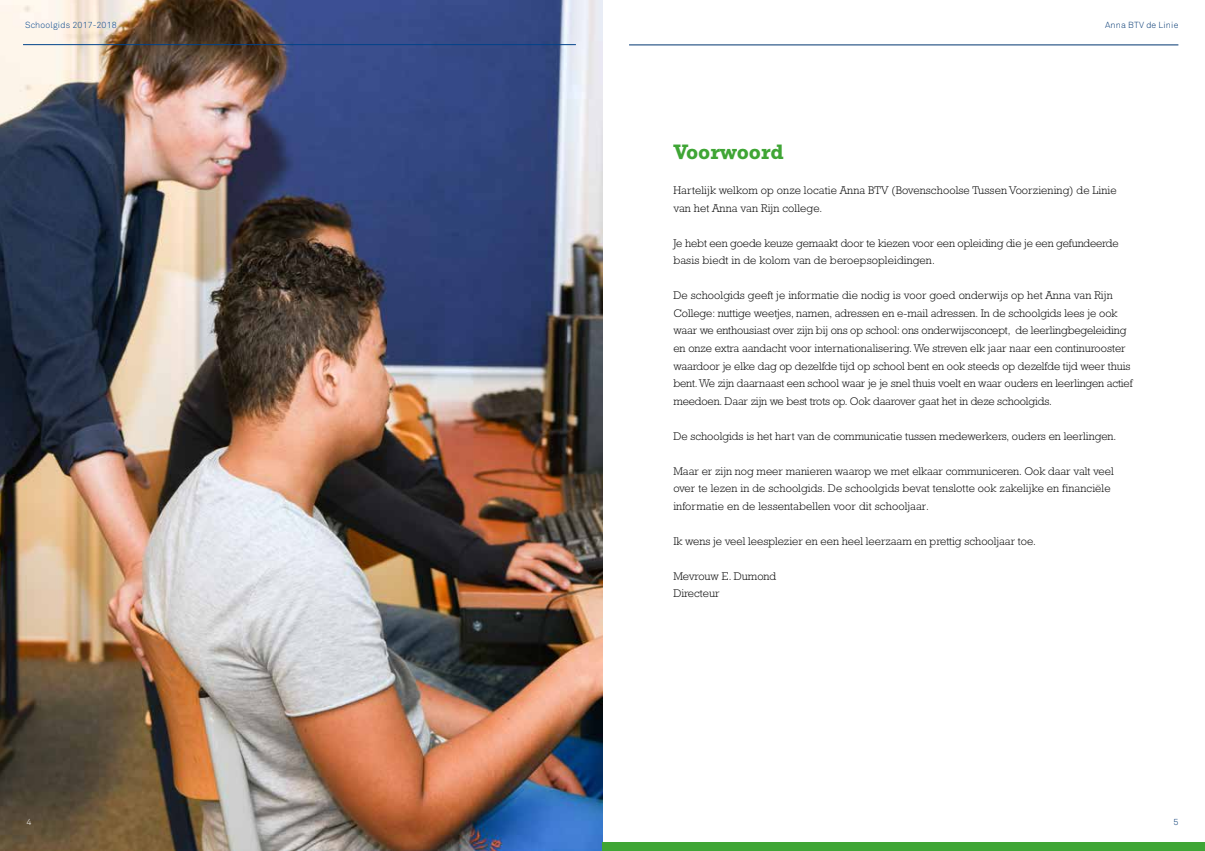
<style>
.page{position:relative;width:1205px;height:851px;background:#fff}
.page>*{position:absolute;margin:0;border:0;box-sizing:border-box;transform-origin:0 0}
.t1{font:700 21.25px "Rockwell";color:#3fa535}
.t2{font:300 11.25px/17.5px "Rockwell";color:#000}
.t3{font:300 8.75px "Akkurat";letter-spacing:.02em;color:#004289}
.t4{font:300 8.75px "Akkurat";letter-spacing:.02em;color:#003671}
.t5{font:300 8.75px "Akkurat";color:#fff}
</style>
<div class="page">
<img style="left:0;top:0;width:602px;height:850px">
<div style="left:602px;top:842px;width:603px;height:8px;background:#3fa535"></div>
<hr style="left:629px;top:45px;width:549px;height:1px;background:#003671">
<hr style="left:23px;top:44px;width:553px;height:1px;background:#004289">
<p class="t3" style="left:25px;top:20px;width:93px">Schoolgids 2017-2018</p>
<p class="t4" style="left:1105px;top:20px;width:75px">Anna BTV de Linie</p>
<p class="t5" style="left:27px;top:816px;width:6px">4</p>
<h1 class="t1" style="left:673px;top:140px;width:112px">Voorwoord</h1>
<p class="t2" style="left:673px;top:182px;width:445px">Hartelijk welkom op onze locatie Anna BTV (Bovenschoolse Tussen Voorziening) de Linie van het Anna van Rijn college.</p>
<p class="t2" style="left:673px;top:234px;width:447px">Je hebt een goede keuze gemaakt door te kiezen voor een opleiding die je een gefundeerde basis biedt in de kolom van de beroepsopleidingen.</p>
<p class="t2" style="left:673px;top:287px;width:461px">De schoolgids geeft je informatie die nodig is voor goed onderwijs op het Anna van Rijn College: nuttige weetjes, namen, adressen en e-mail adressen. In de schoolgids lees je ook waar we enthousiast over zijn bij ons op school: ons onderwijsconcept, de leerlingbegeleiding en onze extra aandacht voor internationalisering. We streven elk jaar naar een continurooster waardoor je elke dag op dezelfde tijd op school bent en ook steeds op dezelfde tijd weer thuis bent. We zijn daarnaast een school waar je je snel thuis voelt en waar ouders en leerlingen actief meedoen. Daar zijn we best trots op. Ook daarover gaat het in deze schoolgids.</p>
<p class="t2" style="left:673px;top:427px;width:444px">De schoolgids is het hart van de communicatie tussen medewerkers, ouders en leerlingen.</p>
<p class="t2" style="left:673px;top:462px;width:442px">Maar er zijn nog meer manieren waarop we met elkaar communiceren. Ook daar valt veel over te lezen in de schoolgids. De schoolgids bevat tenslotte ook zakelijke en financiële informatie en de lessentabellen voor dit schooljaar.</p>
<p class="t2" style="left:673px;top:532px;width:364px">Ik wens je veel leesplezier en een heel leerzaam en prettig schooljaar toe.</p>
<p class="t2" style="left:673px;top:567px;width:104px">Mevrouw E. Dumond<br>Directeur</p>
<p class="t4" style="left:1173px;top:816px;width:6px">5</p>
</div>
